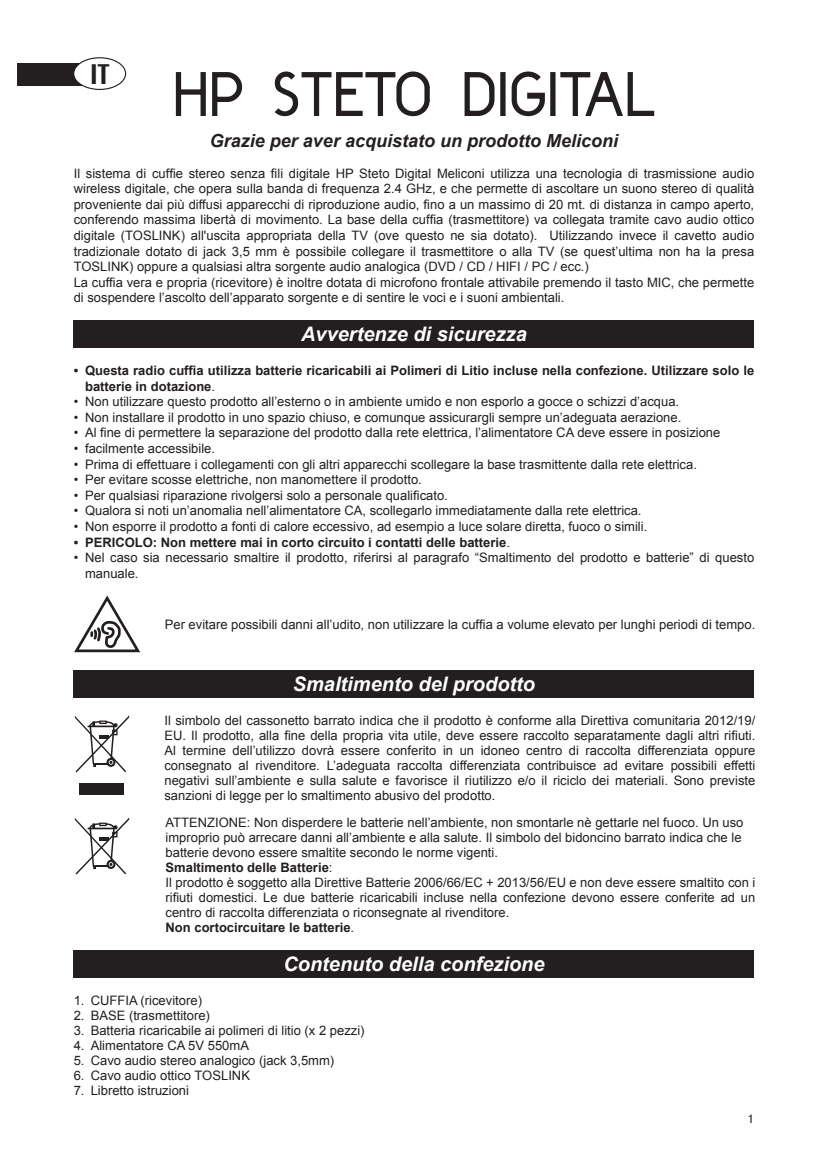
<style>
.page{position:relative;width:828px;height:1168px;background:#fff}
.page>*{position:absolute;margin:0;border:0;box-sizing:border-box;transform-origin:0 0}
.Testo_11pt{font:50px "Y2 K Neophyte";letter-spacing:.08em;color:#231f20}
.t1{font:24px "Techno";color:#231f20}
.Testo_bold-italic_10{font:italic 700 20px "Arial";color:#fff}
.Testo_7pt_centrato{font:italic 700 18px "Arial";color:#231f20}
.Testo_6_5pt{font:13px/15.6px "Arial";color:#231f20}
.Testo_6_5pt-2{font:700 13px/15.6px "Arial";color:#231f20}
.t2{font:12px "Pragmatica TT";color:#231f20}
.s1{font-weight:400}
</style>
<div class="page">
<svg style="left:175px;top:72px;width:68px;height:44px"></svg>
<svg style="left:274px;top:71px;width:156px;height:46px"></svg>
<svg style="left:464px;top:72px;width:31px;height:44px"></svg>
<div style="left:500px;top:72px;width:5px;height:44px;border:2px solid #231f20"></div>
<svg style="left:511px;top:71px;width:34px;height:46px"></svg>
<div style="left:550px;top:72px;width:5px;height:44px;border:2px solid #231f20"></div>
<svg style="left:560px;top:72px;width:95px;height:44px"></svg>
<div style="left:74px;top:320px;width:680px;height:28px;background:#231f20"></div>
<div style="left:74px;top:670px;width:680px;height:28px;background:#231f20"></div>
<div style="left:17px;top:63px;width:69px;height:23px;background:#231f20"></div>
<div style="left:74px;top:58px;width:52px;height:31px;background:#fff;border-radius:50%"></div>
<div style="left:73px;top:57px;width:53px;height:33px;border:1px solid #231f20;border-radius:50%"></div>
<div style="left:79px;top:784px;width:45px;height:11px;background:#231f20"></div>
<svg style="left:75px;top:715px;width:54px;height:57px"></svg>
<svg style="left:75px;top:818px;width:54px;height:57px"></svg>
<svg style="left:74px;top:595px;width:67px;height:58px"></svg>
<div style="left:74px;top:949px;width:680px;height:28px;background:#231f20"></div>
<p class="t1" style="left:90px;top:58px;width:21px">IT</p>
<p class="Testo_11pt" style="left:175px;top:60px;width:480px">HP STETO DIGITAL</p>
<p class="Testo_7pt_centrato" style="left:210px;top:129px;width:410px">Grazie per aver acquistato un prodotto Meliconi</p>
<p class="Testo_6_5pt" style="left:74px;top:165px;width:682px;text-align:justify">Il sistema di cuffie stereo senza fili digitale HP Steto Digital Meliconi utilizza una tecnologia di trasmissione audio wireless digitale, che opera sulla banda di frequenza 2.4 GHz, e che permette di ascoltare un suono stereo di qualità proveniente dai più diffusi apparecchi di riproduzione audio, fino a un massimo di 20 mt. di distanza in campo aperto, conferendo massima libertà di movimento. La base della cuffia (trasmettitore) va collegata tramite cavo audio ottico digitale (TOSLINK) all'uscita appropriata della TV (ove questo ne sia dotato). Utilizzando invece il cavetto audio tradizionale dotato di jack 3,5 mm è possibile collegare il trasmettitore o alla TV (se quest’ultima non ha la presa TOSLINK) oppure a qualsiasi altra sorgente audio analogica (DVD / CD / HIFI / PC / ecc.)</p>
<p class="Testo_6_5pt" style="left:74px;top:275px;width:682px">La cuffia vera e propria (ricevitore) è inoltre dotata di microfono frontale attivabile premendo il tasto MIC, che permette di sospendere l’ascolto dell’apparato sorgente e di sentire le voci e i suoni ambientali.</p>
<p class="Testo_bold-italic_10" style="left:301px;top:321px;width:227px">Avvertenze di sicurezza</p>
<p class="Testo_6_5pt-2" style="left:85px;top:363px;width:670px;text-indent:-11px">• Questa radio cuffia utilizza batterie ricaricabili ai Polimeri di Litio incluse nella confezione. Utilizzare solo le batterie in dotazione<span class="s1">.</span></p>
<p class="Testo_6_5pt" style="left:74px;top:394px;width:607px">• Non utilizzare questo prodotto all’esterno o in ambiente umido e non esporlo a gocce o schizzi d’acqua.</p>
<p class="Testo_6_5pt" style="left:74px;top:410px;width:609px">• Non installare il prodotto in uno spazio chiuso, e comunque assicurargli sempre un’adeguata aerazione.</p>
<p class="Testo_6_5pt" style="left:74px;top:425px;width:648px">• Al fine di permettere la separazione del prodotto dalla rete elettrica, l’alimentatore CA deve essere in posizione</p>
<p class="Testo_6_5pt" style="left:74px;top:441px;width:143px">• facilmente accessibile.</p>
<p class="Testo_6_5pt" style="left:74px;top:456px;width:625px">• Prima di effettuare i collegamenti con gli altri apparecchi scollegare la base trasmittente dalla rete elettrica.</p>
<p class="Testo_6_5pt" style="left:74px;top:472px;width:350px">• Per evitare scosse elettriche, non manomettere il prodotto.</p>
<p class="Testo_6_5pt" style="left:74px;top:488px;width:376px">• Per qualsiasi riparazione rivolgersi solo a personale qualificato.</p>
<p class="Testo_6_5pt" style="left:74px;top:503px;width:569px">• Qualora si noti un’anomalia nell’alimentatore CA, scollegarlo immediatamente dalla rete elettrica.</p>
<p class="Testo_6_5pt" style="left:74px;top:519px;width:575px">• Non esporre il prodotto a fonti di calore eccessivo, ad esempio a luce solare diretta, fuoco o simili.</p>
<p class="Testo_6_5pt-2" style="left:74px;top:535px;width:438px">• PERICOLO: Non mettere mai in corto circuito i contatti delle batterie<span class="s1">.</span></p>
<p class="Testo_6_5pt" style="left:85px;top:550px;width:670px;text-indent:-11px">• Nel caso sia necessario smaltire il prodotto, riferirsi al paragrafo “Smaltimento del prodotto e batterie” di questo manuale.</p>
<p class="Testo_6_5pt" style="left:165px;top:616px;width:592px">Per evitare possibili danni all’udito, non utilizzare la cuffia a volume elevato per lunghi periodi di tempo.</p>
<p class="Testo_bold-italic_10" style="left:293px;top:671px;width:244px">Smaltimento del prodotto</p>
<p class="Testo_6_5pt" style="left:164px;top:713px;width:592px;line-height:15px;text-align:justify">Il simbolo del cassonetto barrato indica che il prodotto è conforme alla Direttiva comunitaria 2012/19/ EU. Il prodotto, alla fine della propria vita utile, deve essere raccolto separatamente dagli altri rifiuti.<br>Al termine dell’utilizzo dovrà essere conferito in un idoneo centro di raccolta differenziata oppure consegnato al rivenditore. L’adeguata raccolta differenziata contribuisce ad evitare possibili effetti negativi sull’ambiente e sulla salute e favorisce il riutilizzo e/o il riciclo dei materiali. Sono previste sanzioni di legge per lo smaltimento abusivo del prodotto.</p>
<p class="Testo_6_5pt" style="left:166px;top:815px;width:579px">ATTENZIONE: Non disperdere le batterie nell’ambiente, non smontarle nè gettarle nel fuoco. Un uso</p>
<p class="Testo_6_5pt" style="left:166px;top:830px;width:577px">improprio può arrecare danni all’ambiente e alla salute. Il simbolo del bidoncino barrato indica che le</p>
<p class="Testo_6_5pt" style="left:166px;top:845px;width:334px">batterie devono essere smaltite secondo le norme vigenti.</p>
<p class="Testo_6_5pt-2" style="left:166px;top:860px;width:168px">Smaltimento delle Batterie<span class="s1">:</span></p>
<p class="Testo_6_5pt" style="left:166px;top:875px;width:591px">Il prodotto è soggetto alla Direttive Batterie 2006/66/EC + 2013/56/EU e non deve essere smaltito con i</p>
<p class="Testo_6_5pt" style="left:166px;top:890px;width:591px;line-height:15px">rifiuti domestici. Le due batterie ricaricabili incluse nella confezione devono essere conferite ad un centro di raccolta differenziata o riconsegnate al rivenditore.</p>
<p class="Testo_6_5pt-2" style="left:166px;top:920px;width:190px">Non cortocircuitare le batterie<span class="s1">.</span></p>
<p class="Testo_bold-italic_10" style="left:283px;top:951px;width:263px">Contenuto della confezione</p>
<p class="Testo_6_5pt" style="left:74px;top:992px;width:130px">1. CUFFIA (ricevitore)</p>
<p class="Testo_6_5pt" style="left:74px;top:1007px;width:138px">2. BASE (trasmettitore)</p>
<p class="Testo_6_5pt" style="left:74px;top:1022px;width:292px">3. Batteria ricaricabile ai polimeri di litio (x 2 pezzi)</p>
<p class="Testo_6_5pt" style="left:74px;top:1037px;width:177px">4. Alimentatore CA 5V 550mA</p>
<p class="Testo_6_5pt" style="left:74px;top:1052px;width:262px">5. Cavo audio stereo analogico (jack 3,5mm)</p>
<p class="Testo_6_5pt" style="left:74px;top:1067px;width:178px">6. Cavo audio ottico TOSLINK</p>
<p class="Testo_6_5pt" style="left:74px;top:1082px;width:117px">7. Libretto istruzioni</p>
<p class="t2" style="left:747px;top:1111px;width:8px">1</p>
</div>
